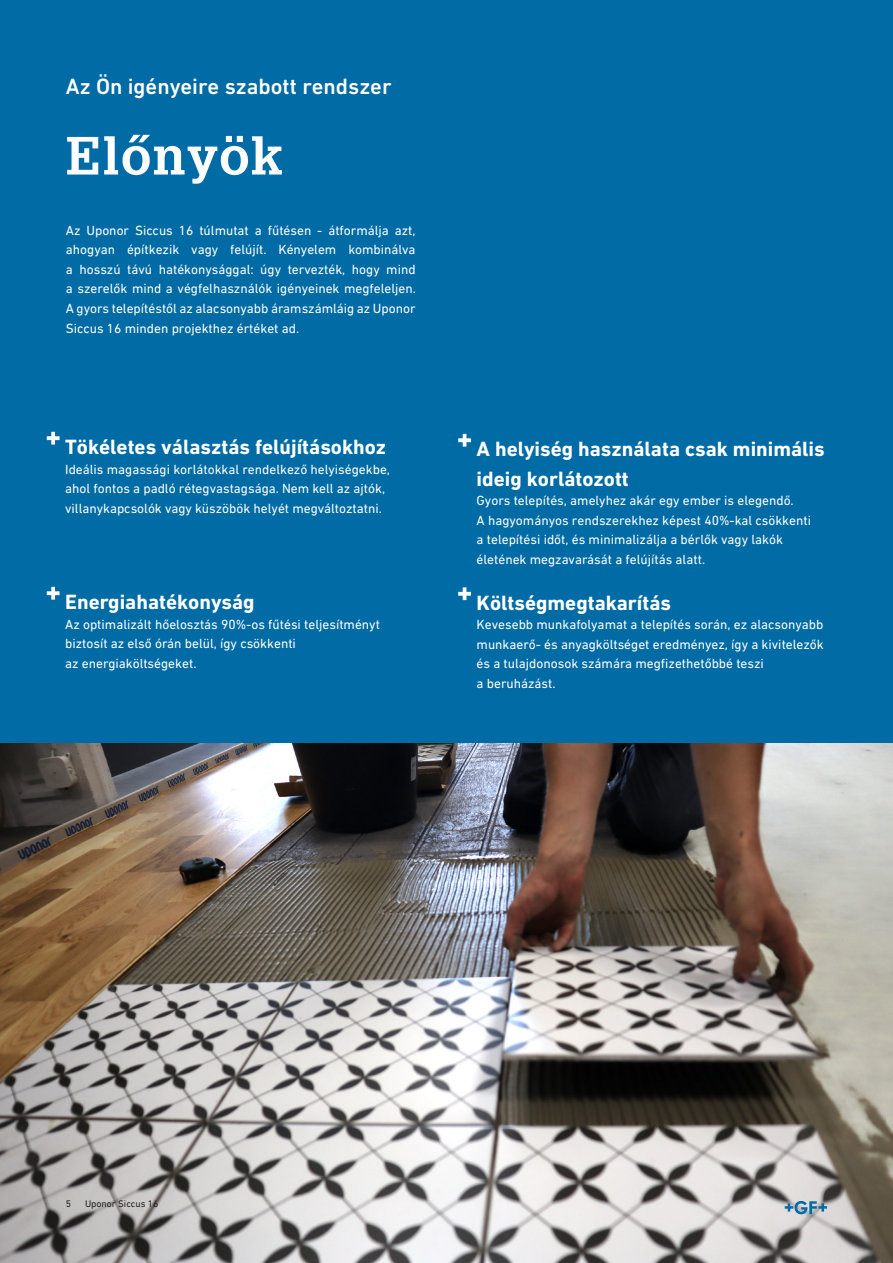
<style>
.page{position:relative;width:893px;height:1263px;background:#006ba4}
.page>*{position:absolute;margin:0;border:0;box-sizing:border-box;transform-origin:0 0}
.Headline-35pt-white{font:700 52.5px "Glypha LT Pro";letter-spacing:.025em;color:#fff}
.Chapter-Title-15pt-white{font:500 22.5px "DIN Next W1 G";color:#fff}
.Sparkle-Text-16pt-white{font:700 21px/29.4px "DIN Next W1 G";color:#fff}
.Sparkle-Text-16pt-white-2{font:13.5px/19.5px "DIN Next W1 G";color:#fff}
.Copy-Text-9pt-white{font:13.5px/19.5px "DIN Next W1 G";color:#fff;text-align:justify}
.t1{font:9.75px "DIN Next W1 G";color:#231f20}
</style>
<div class="page">
<img style="left:0;top:743px;width:893px;height:520px">
<svg style="left:785px;top:1201px;width:42px;height:13px"></svg>
<svg style="left:47px;top:432px;width:13px;height:12px"></svg>
<svg style="left:47px;top:587px;width:13px;height:13px"></svg>
<svg style="left:458px;top:434px;width:13px;height:13px"></svg>
<svg style="left:458px;top:587px;width:13px;height:13px"></svg>
<p class="Chapter-Title-15pt-white" style="left:66px;top:73px;width:327px">Az Ön igényeire szabott rendszer</p>
<p class="Headline-35pt-white" style="left:66px;top:123px;width:218px">Előnyök</p>
<p class="Copy-Text-9pt-white" style="left:66px;top:220px;width:352px">Az Uponor Siccus 16 túlmutat a fűtésen - átformálja azt, ahogyan építkezik vagy felújít. Kényelem kombinálva a hosszú távú hatékonysággal: úgy tervezték, hogy mind a szerelők mind a végfelhasználók igényeinek megfeleljen.<br>A gyors telepítéstől az alacsonyabb áramszámláig az Uponor Siccus 16 minden projekthez értéket ad.</p>
<p class="Sparkle-Text-16pt-white" style="left:65px;top:432px;width:323px">Tökéletes választás felújításokhoz</p>
<p class="Sparkle-Text-16pt-white-2" style="left:65px;top:459px;width:326px">Ideális magassági korlátokkal rendelkező helyiségekbe, ahol fontos a padló rétegvastagsága. Nem kell az ajtók, villanykapcsolók vagy küszöbök helyét megváltoztatni.</p>
<p class="Sparkle-Text-16pt-white" style="left:65px;top:587px;width:191px">Energiahatékonyság</p>
<p class="Sparkle-Text-16pt-white-2" style="left:65px;top:614px;width:316px">Az optimalizált hőelosztás 90%-os fűtési teljesítményt biztosít az első órán belül, így csökkenti<br>az energiaköltségeket.</p>
<p class="Sparkle-Text-16pt-white" style="left:477px;top:434px;width:350px">A helyiség használata csak minimális ideig korlátozott</p>
<p class="Sparkle-Text-16pt-white-2" style="left:477px;top:491px;width:336px">Gyors telepítés, amelyhez akár egy ember is elegendő.<br>A hagyományos rendszerekhez képest 40%-kal csökkenti a telepítési időt, és minimalizálja a bérlők vagy lakók életének megzavarását a felújítás alatt.</p>
<p class="Sparkle-Text-16pt-white" style="left:477px;top:588px;width:196px">Költségmegtakarítás</p>
<p class="Sparkle-Text-16pt-white-2" style="left:477px;top:615px;width:349px">Kevesebb munkafolyamat a telepítés során, ez alacsonyabb munkaerő- és anyagköltséget eredményez, így a kivitelezők és a tulajdonosok számára megfizethetőbbé teszi<br>a beruházást.</p>
<p class="t1" style="left:66px;top:1197px;width:7px">5</p>
<p class="t1" style="left:85px;top:1197px;width:75px">Uponor Siccus 16</p>
</div>
